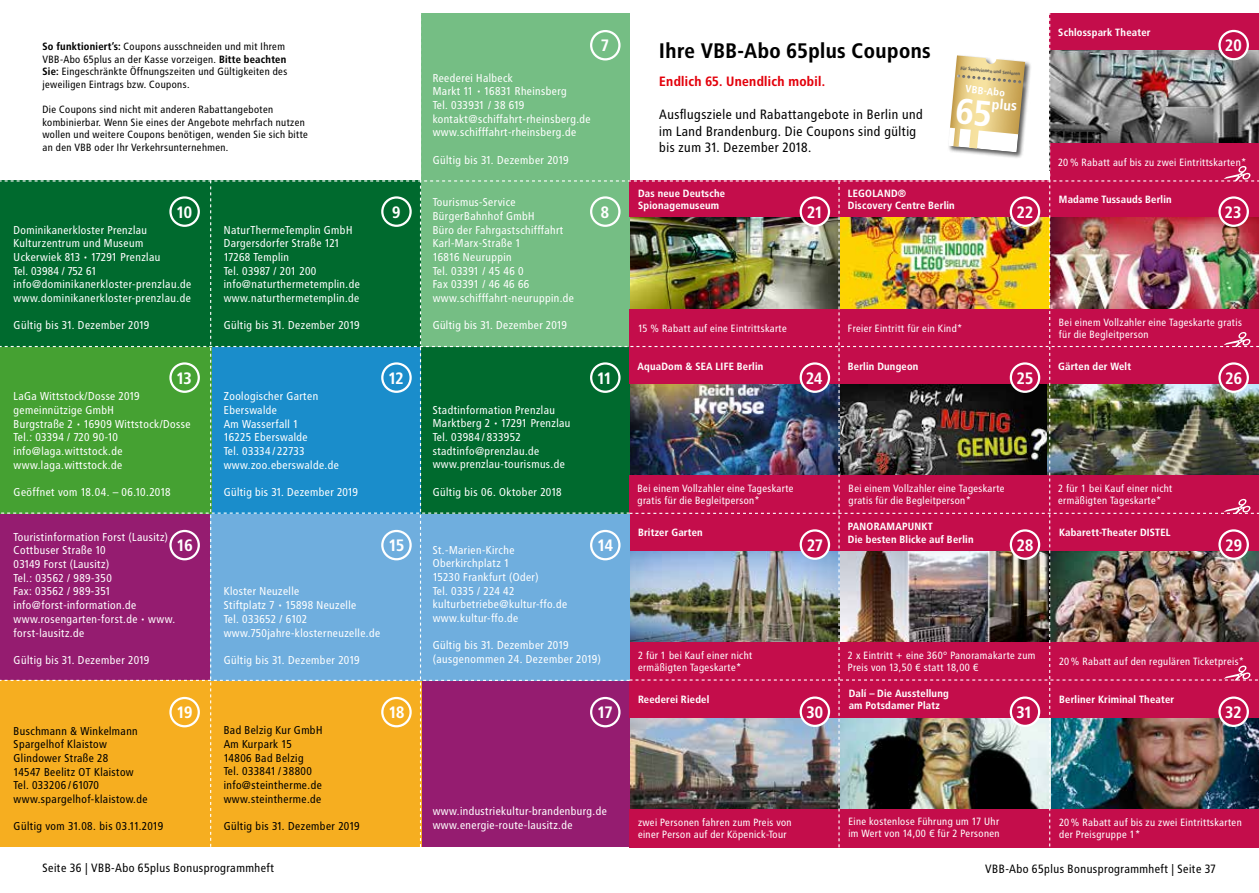
<style>
.page{position:relative;width:1259px;height:893px;background:#fff}
.page>*{position:absolute;margin:0;border:0;box-sizing:border-box;transform-origin:0 0}
.t1{font:700 21px "Transit";color:#000}
.t2{font:700 16.5px "Transit";letter-spacing:-.05em;color:#fff}
.t3{font:700 14.1px "Transit";color:#fff}
.t4{font:13.5px/16.5px "Transit";color:#000}
.t5{font:700 13.5px "Transit";color:#e3000b}
.t6{font:12px "Transit";color:#000}
.t7{font:11.4px/13.6px "Transit";color:#fff}
.t8{font:11.4px/13.6px "Transit";color:#000}
.t9{font:10.5px/12.6px "Transit";color:#fff}
.t10{font:10.5px/12.6px "Transit";color:#000}
.t11{font:700 10.5px/12.6px "Transit";color:#fff}
.t12{font:700 10.35px "Transit";color:#fff}
.t13{font:700 4.8px "Transit";color:#565655}
.s1{font-weight:700}
.s2{font-family:"Neo Sans Std";font-size:9.75px}
</style>
<div class="page">
<img style="left:0;top:13px;width:1259px;height:835px">
<p class="t10" style="left:43px;top:40px;width:247px"><span class="s1">So funktioniert’s:</span> Coupons ausschneiden und mit Ihrem VBB-Abo 65plus an der Kasse vorzeigen. <span class="s1">Bitte beachten Sie:</span> Eingeschränkte Öffnungszeiten und Gültigkeiten des jeweiligen Eintrags bzw. Coupons.</p>
<p class="t10" style="left:43px;top:103px;width:267px">Die Coupons sind nicht mit anderen Rabattangeboten kombinierbar. Wenn Sie eines der Angebote mehrfach nutzen wollen und weitere Coupons benötigen, wenden Sie sich bitte an den VBB oder Ihr Verkehrsunternehmen.</p>
<h2 class="t2" style="left:177px;top:202px;width:17px">10</h2>
<p class="t7" style="left:14px;top:223px;width:180px">Dominikanerkloster Prenzlau<br>Kulturzentrum und Museum<br>Uckerwiek 813 • 17291 Prenzlau<br>Tel. 03984 / 752 61 info@dominikanerkloster-prenzlau.de www.dominikanerkloster-prenzlau.de</p>
<p class="t7" style="left:14px;top:319px;width:138px">Gültig bis 31. Dezember 2019</p>
<p class="t7" style="left:224px;top:223px;width:138px">NaturThermeTemplin GmbH<br>Dargersdorfer Straße 121<br>17268 Templin<br>Tel. 03987 / 201 200 info@naturthermetemplin.de www.naturthermetemplin.de</p>
<p class="t7" style="left:224px;top:319px;width:138px">Gültig bis 31. Dezember 2019</p>
<p class="t7" style="left:433px;top:71px;width:160px">Reederei Halbeck<br>Markt 11 • 16831 Rheinsberg<br>Tel. 033931 / 38 619 kontakt@schiffahrt-rheinsberg.de www.schifffahrt-rheinsberg.de</p>
<p class="t7" style="left:433px;top:153px;width:138px">Gültig bis 31. Dezember 2019</p>
<h2 class="t2" style="left:601px;top:36px;width:10px">7</h2>
<p class="t7" style="left:433px;top:195px;width:143px">Tourismus-Service<br>BürgerBahnhof GmbH<br>Büro der Fahrgastschifffahrt<br>Karl-Marx-Straße 1<br>16816 Neuruppin<br>Tel. 03391 / 45 46 0<br>Fax 03391 / 46 46 66 www.schifffahrt-neuruppin.de</p>
<p class="t7" style="left:433px;top:319px;width:136px">Gültig bis 31. Dezember 2019</p>
<h2 class="t2" style="left:392px;top:202px;width:10px">9</h2>
<h2 class="t2" style="left:601px;top:202px;width:10px">8</h2>
<h2 class="t2" style="left:177px;top:368px;width:17px">13</h2>
<h2 class="t2" style="left:388px;top:368px;width:17px">12</h2>
<h2 class="t2" style="left:597px;top:368px;width:17px">11</h2>
<p class="t7" style="left:224px;top:389px;width:117px">Zoologischer Garten<br>Eberswalde<br>Am Wasserfall 1<br>16225 Eberswalde<br>Tel. 03334/22733 www.zoo.eberswalde.de</p>
<p class="t7" style="left:224px;top:485px;width:136px">Gültig bis 31. Dezember 2019</p>
<p class="t7" style="left:14px;top:389px;width:179px">LaGa Wittstock/Dosse 2019 gemeinnützige GmbH<br>Burgstraße 2 • 16909 Wittstock/Dosse<br>Tel.: 03394 / 720 90-10 info@laga.wittstock.de www.laga.wittstock.de</p>
<p class="t7" style="left:14px;top:485px;width:159px">Geöffnet vom 18.04. – 06.10.2018</p>
<p class="t7" style="left:433px;top:403px;width:140px">Stadtinformation Prenzlau<br>Marktberg 2 • 17291 Prenzlau<br>Tel. 03984/833952 stadtinfo@prenzlau.de www.prenzlau-tourismus.de</p>
<p class="t7" style="left:433px;top:485px;width:131px">Gültig bis 06. Oktober 2018</p>
<p class="t7" style="left:14px;top:530px;width:163px">Touristinformation Forst (Lausitz)<br>Cottbuser Straße 10<br>03149 Forst (Lausitz)<br>Tel.: 03562 / 989-350<br>Fax: 03562 / 989-351 info@forst-information.de www.rosengarten-forst.de • www. forst-lausitz.de</p>
<p class="t7" style="left:14px;top:653px;width:138px">Gültig bis 31. Dezember 2019</p>
<h2 class="t2" style="left:177px;top:536px;width:18px">16</h2>
<h2 class="t2" style="left:389px;top:536px;width:17px">15</h2>
<h2 class="t2" style="left:597px;top:536px;width:17px">14</h2>
<p class="t7" style="left:433px;top:543px;width:136px">St.-Marien-Kirche<br>Oberkirchplatz 1<br>15230 Frankfurt (Oder)<br>Tel. 0335 / 224 42 kulturbetriebe@kultur-ffo.de www.kultur-ffo.de</p>
<p class="t7" style="left:433px;top:639px;width:170px">Gültig bis 31. Dezember 2019 (ausgenommen 24. Dezember 2019)</p>
<p class="t7" style="left:224px;top:585px;width:158px">Kloster Neuzelle<br>Stiftplatz 7 • 15898 Neuzelle<br>Tel. 033652 / 6102 www.750jahre-klosterneuzelle.de</p>
<p class="t7" style="left:224px;top:653px;width:138px">Gültig bis 31. Dezember 2019</p>
<p class="t8" style="left:14px;top:724px;width:136px">Buschmann &amp; Winkelmann<br>Spargelhof Klaistow<br>Glindower Straße 28<br>14547 Beelitz OT Klaistow<br>Tel. 033206/61070 www.spargelhof-klaistow.de</p>
<p class="t8" style="left:14px;top:820px;width:151px">Gültig vom 31.08. bis 03.11.2019</p>
<h2 class="t2" style="left:177px;top:703px;width:17px">19</h2>
<h2 class="t2" style="left:389px;top:703px;width:17px">18</h2>
<h2 class="t2" style="left:597px;top:703px;width:17px">17</h2>
<p class="t8" style="left:224px;top:723px;width:101px">Bad Belzig Kur GmbH<br>Am Kurpark 15<br>14806 Bad Belzig<br>Tel. 033841/38800 info@steintherme.de www.steintherme.de</p>
<p class="t8" style="left:224px;top:819px;width:138px">Gültig bis 31. Dezember 2019</p>
<p class="t7" style="left:433px;top:804px;width:176px">www.industriekultur-brandenburg.de www.energie-route-lausitz.de</p>
<h1 class="t1" style="left:659px;top:38px;width:273px">Ihre VBB-Abo 65plus Coupons</h1>
<p class="t5" style="left:659px;top:74px;width:168px">Endlich 65. Unendlich mobil.</p>
<p class="t4" style="left:659px;top:106px;width:265px">Ausflugsziele und Rabattangebote in Berlin und im Land Brandenburg. Die Coupons sind gültig bis zum 31. Dezember 2018.</p>
<p class="t13" style="left:960px;top:65px;width:62px;rotate:5deg">Für Seniorinnen und Senioren</p>
<p class="t3" style="left:993px;top:95px;width:27px;rotate:6deg">plus</p>
<p class="t12" style="left:966px;top:83px;width:41px;rotate:6deg">VBB-Abo</p>
<p class="t11" style="left:638px;top:187px;width:89px">Das neue Deutsche<br>Spionagemuseum</p>
<p class="t11" style="left:848px;top:187px;width:109px">LEGOLAND®<br>Discovery Centre Berlin</p>
<h2 class="t2" style="left:807px;top:202px;width:18px">21</h2>
<h2 class="t2" style="left:1017px;top:202px;width:18px">22</h2>
<p class="t11" style="left:1058px;top:26px;width:94px">Schlosspark Theater</p>
<h2 class="t2" style="left:1225px;top:36px;width:18px">20</h2>
<p class="t9" style="left:1058px;top:156px;width:190px">20% Rabatt auf bis zu zwei Eintrittskarten*</p>
<p class="t11" style="left:1059px;top:193px;width:115px">Madame Tussauds Berlin</p>
<h2 class="t2" style="left:1224px;top:202px;width:18px">23</h2>
<p class="t9" style="left:638px;top:322px;width:151px">15 % Rabatt auf eine Eintrittskarte</p>
<p class="t11" style="left:637px;top:360px;width:128px">AquaDom &amp; SEA LIFE Berlin</p>
<h2 class="t2" style="left:806px;top:368px;width:18px">24</h2>
<p class="t9" style="left:848px;top:322px;width:117px">Freier Eintritt für ein Kind*</p>
<p class="t11" style="left:848px;top:360px;width:72px">Berlin Dungeon</p>
<h2 class="t2" style="left:1017px;top:368px;width:19px">25</h2>
<p class="t9" style="left:1059px;top:316px;width:185px">Bei einem Vollzahler eine Tageskarte gratis für die Begleitperson</p>
<p class="t11" style="left:1058px;top:360px;width:75px">Gärten der Welt</p>
<h2 class="t2" style="left:1225px;top:368px;width:18px">26</h2>
<p class="t9" style="left:637px;top:482px;width:158px">Bei einem Vollzahler eine Tageskarte gratis für die Begleitperson*</p>
<p class="t9" style="left:848px;top:482px;width:158px">Bei einem Vollzahler eine Tageskarte gratis für die Begleitperson*</p>
<p class="t9" style="left:1058px;top:482px;width:116px">2 für 1 bei Kauf einer nicht ermäßigten Tageskarte*</p>
<p class="t11" style="left:638px;top:526px;width:67px">Britzer Garten</p>
<h2 class="t2" style="left:807px;top:535px;width:18px">27</h2>
<p class="t11" style="left:848px;top:520px;width:127px">PANORAMAPUNKT<br>Die besten Blicke auf Berlin</p>
<p class="t11" style="left:1059px;top:526px;width:113px">Kabarett-Theater DISTEL</p>
<h2 class="t2" style="left:1017px;top:535px;width:18px">28</h2>
<h2 class="t2" style="left:1225px;top:535px;width:18px">29</h2>
<p class="t9" style="left:638px;top:649px;width:116px">2 für 1 bei Kauf einer nicht ermäßigten Tageskarte*</p>
<p class="t11" style="left:638px;top:693px;width:73px">Reederei Riedel</p>
<p class="t9" style="left:848px;top:649px;width:189px">2 x Eintritt + eine 360° Panoramakarte zum<br>Preis von 13,50 <span class="s2">€</span> statt 18,00 <span class="s2">€</span></p>
<p class="t9" style="left:1059px;top:655px;width:187px">20% Rabatt auf den regulären Ticketpreis*</p>
<p class="t11" style="left:848px;top:687px;width:102px">Dalí – Die Ausstellung am Potsdamer Platz</p>
<p class="t11" style="left:1059px;top:693px;width:117px">Berliner Kriminal Theater</p>
<h2 class="t2" style="left:806px;top:702px;width:19px">30</h2>
<h2 class="t2" style="left:1016px;top:702px;width:18px">31</h2>
<h2 class="t2" style="left:1225px;top:702px;width:19px">32</h2>
<p class="t9" style="left:638px;top:816px;width:155px">zwei Personen fahren zum Preis von einer Person auf der Köpenick-Tour</p>
<p class="t9" style="left:848px;top:815px;width:153px">Eine kostenlose Führung um 17 Uhr im Wert von 14,00 <span class="s2">€</span> für 2 Personen</p>
<p class="t9" style="left:1059px;top:816px;width:184px">20% Rabatt auf bis zu zwei Eintrittskarten der Preisgruppe 1*</p>
<p class="t6" style="left:43px;top:861px;width:233px">Seite 36 | VBB-Abo 65plus Bonusprogrammheft</p>
<p class="t6" style="left:985px;top:862px;width:233px">VBB-Abo 65plus Bonusprogrammheft | Seite 37</p>
</div>
